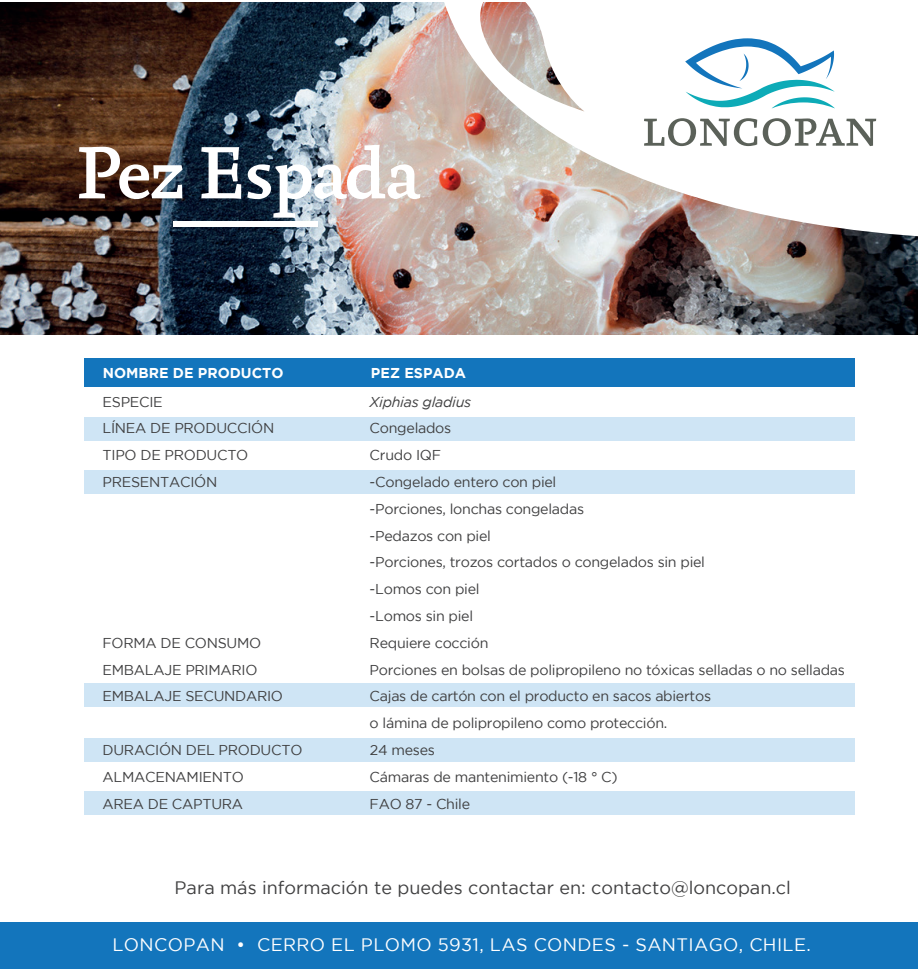
<style>
.page{position:relative;width:918px;height:969px;background:#fff}
.page>*{position:absolute;margin:0;border:0;box-sizing:border-box;transform-origin:0 0}
.t1{font:500 75px "Absara";letter-spacing:-.04em;color:#fff}
.t2{font:18px "Gotham";color:#3f3f40}
.t3{font:18px "Gotham";letter-spacing:.02em;color:#fff}
.t4{font:14.25px/26.8px "Gotham";letter-spacing:-.02em;color:#3f3f40}
.t5{font:700 14.25px "Gotham";color:#fff}
.t6{font:italic 14.25px "Gotham";letter-spacing:-.02em;color:#3f3f40}
</style>
<div class="page">
<img style="left:0;top:2px;width:918px;height:332px">
<svg style="left:433px;top:2px;width:485px;height:236px"></svg>
<svg style="left:644px;top:118px;width:113px;height:28px"></svg>
<svg style="left:763px;top:118px;width:113px;height:28px"></svg>
<svg style="left:685px;top:38px;width:150px;height:70px"></svg>
<div style="left:173px;top:221px;width:145px;height:5px;background:#fff"></div>
<div style="left:0;top:922px;width:918px;height:46px;background:#1375bc"></div>
<div style="left:84px;top:358px;width:771px;height:28px;background:#1375bc"></div>
<div style="left:84px;top:417px;width:771px;height:24px;background:#cfe5f5"></div>
<div style="left:84px;top:470px;width:771px;height:24px;background:#cfe5f5"></div>
<div style="left:84px;top:737px;width:771px;height:24px;background:#cfe5f5"></div>
<div style="left:84px;top:683px;width:771px;height:23px;background:#cfe5f5"></div>
<div style="left:84px;top:791px;width:771px;height:24px;background:#cfe5f5"></div>
<h1 class="t1" style="left:75px;top:129px;width:347px">Pez Espada</h1>
<p class="t5" style="left:103px;top:365px;width:182px">NOMBRE DE PRODUCTO</p>
<p class="t5" style="left:371px;top:365px;width:97px">PEZ ESPADA</p>
<p class="t4" style="left:103px;top:388px;width:62px">ESPECIE</p>
<p class="t6" style="left:370px;top:393px;width:103px">Xiphias gladius</p>
<p class="t4" style="left:103px;top:414px;width:173px">LÍNEA DE PRODUCCIÓN</p>
<p class="t4" style="left:370px;top:414px;width:83px">Congelados</p>
<p class="t4" style="left:103px;top:441px;width:147px">TIPO DE PRODUCTO</p>
<p class="t4" style="left:370px;top:441px;width:73px">Crudo IQF</p>
<p class="t4" style="left:103px;top:468px;width:116px">PRESENTACIÓN</p>
<p class="t4" style="left:370px;top:468px;width:337px">-Congelado entero con piel<br>-Porciones, lonchas congeladas<br>-Pedazos con piel<br>-Porciones, trozos cortados o congelados sin piel -Lomos con piel<br>-Lomos sin piel</p>
<p class="t4" style="left:103px;top:629px;width:160px">FORMA DE CONSUMO</p>
<p class="t4" style="left:370px;top:629px;width:120px">Requiere cocción</p>
<p class="t4" style="left:103px;top:656px;width:157px">EMBALAJE PRIMARIO</p>
<p class="t4" style="left:370px;top:656px;width:477px">Porciones en bolsas de polipropileno no tóxicas selladas o no selladas</p>
<p class="t4" style="left:103px;top:682px;width:182px">EMBALAJE SECUNDARIO</p>
<p class="t4" style="left:370px;top:682px;width:343px">Cajas de cartón con el producto en sacos abiertos o lámina de polipropileno como protección.</p>
<p class="t4" style="left:103px;top:736px;width:201px">DURACIÓN DEL PRODUCTO</p>
<p class="t4" style="left:370px;top:736px;width:67px">24 meses</p>
<p class="t4" style="left:103px;top:763px;width:143px">ALMACENAMIENTO</p>
<p class="t4" style="left:370px;top:763px;width:250px">Cámaras de mantenimiento (-18 ° C)</p>
<p class="t4" style="left:103px;top:789px;width:142px">AREA DE CAPTURA</p>
<p class="t4" style="left:370px;top:789px;width:102px">FAO 87 - Chile</p>
<p class="t2" style="left:175px;top:877px;width:618px">Para más información te puedes contactar en: contacto@loncopan.cl</p>
<p class="t3" style="left:112px;top:934px;width:700px">LONCOPAN • CERRO EL PLOMO 5931, LAS CONDES - SANTIAGO, CHILE.</p>
</div>
